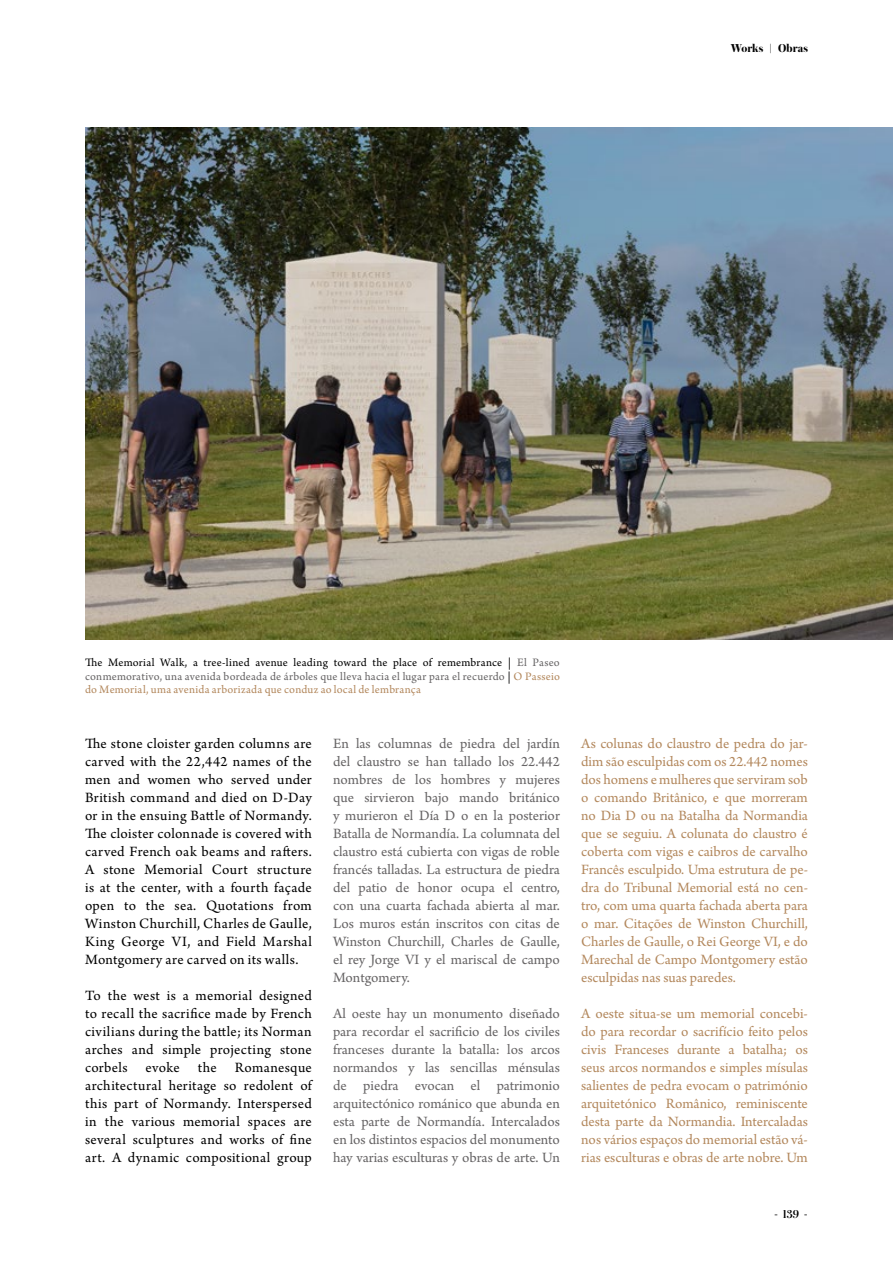
<style>
.page{position:relative;width:893px;height:1263px;background:#fff}
.page>*{position:absolute;margin:0;border:0;box-sizing:border-box;transform-origin:0 0}
.t1{font:15px/18px "Arno Pro";letter-spacing:-.005em;color:#b3885d;text-align:justify}
.t2{font:15px/18px "Arno Pro";color:#666465;text-align:justify}
.t3{font:15px/18px "Arno Pro";letter-spacing:.02em;color:#000;text-align:justify}
.t4{font:12px/13.5px "Arno Pro";letter-spacing:.02em;color:#666465;text-align:justify}
.t5{font:700 12px "Austin";letter-spacing:.01em;color:#000}
.t6{font:500 12px "Austin";color:#000}
.s1{color:#000}
.s2{color:#b3885d}
</style>
<div class="page">
<img style="left:85px;top:128px;width:808px;height:512px">
<p class="t5" style="left:731px;top:40px;width:79px">Works | Obras</p>
<p class="t4" style="left:85px;top:656px;width:476px"><span class="s1">The Memorial Walk, a tree-lined avenue leading toward the place of remembrance |</span> El Paseo conmemorativo, una avenida bordeada de árboles que lleva hacia el lugar para el recuerdo <span class="s1">|</span> <span class="s2">O Passeio do Memorial, uma avenida arborizada que conduz ao local de lembrança</span></p>
<p class="t3" style="left:85px;top:735px;width:228px">The stone cloister garden columns are carved with the 22,442 names of the men and women who served under British command and died on D-Day or in the ensuing Battle of Normandy.<br>The cloister colonnade is covered with carved French oak beams and rafters.<br>A stone Memorial Court structure is at the center, with a fourth façade open to the sea. Quotations from Winston Churchill, Charles de Gaulle, King George VI, and Field Marshal Montgomery are carved on its walls.</p>
<p class="t3" style="left:85px;top:987px;width:228px">To the west is a memorial designed to recall the sacrifice made by French civilians during the battle; its Norman arches and simple projecting stone corbels evoke the Romanesque architectural heritage so redolent of this part of Normandy. Interspersed in the various memorial spaces are several sculptures and works of fine art. A dynamic compositional group</p>
<p class="t2" style="left:333px;top:735px;width:228px">En las columnas de piedra del jardín del claustro se han tallado los 22.442 nombres de los hombres y mujeres que sirvieron bajo mando británico y murieron el Día D o en la posterior Batalla de Normandía. La columnata del claustro está cubierta con vigas de roble francés talladas. La estructura de piedra del patio de honor ocupa el centro, con una cuarta fachada abierta al mar.<br>Los muros están inscritos con citas de Winston Churchill, Charles de Gaulle, el rey Jorge VI y el mariscal de campo Montgomery.</p>
<p class="t2" style="left:333px;top:1005px;width:228px">Al oeste hay un monumento diseñado para recordar el sacrificio de los civiles franceses durante la batalla: los arcos normandos y las sencillas ménsulas de piedra evocan el patrimonio arquitectónico románico que abunda en esta parte de Normandía. Intercalados en los distintos espacios del monumento hay varias esculturas y obras de arte. Un</p>
<p class="t1" style="left:581px;top:735px;width:228px">As colunas do claustro de pedra do jar&shy;dim são esculpidas com os 22.442 nomes dos homens e mulheres que serviram sob o comando Britânico, e que morreram no Dia D ou na Batalha da Normandia que se seguiu. A colunata do claustro é coberta com vigas e caibros de carvalho Francês esculpido. Uma estrutura de pe&shy;dra do Tribunal Memorial está no cen&shy;tro, com uma quarta fachada aberta para o mar. Citações de Winston Churchill, Charles de Gaulle, o Rei George VI, e do Marechal de Campo Montgomery estão esculpidas nas suas paredes.</p>
<p class="t1" style="left:581px;top:1005px;width:228px">A oeste situa-se um memorial concebi&shy;do para recordar o sacrifício feito pelos civis Franceses durante a batalha; os seus arcos normandos e simples mísulas salientes de pedra evocam o património arquitetónico Românico, reminiscente desta parte da Normandia. Intercaladas nos vários espaços do memorial estão vá&shy;rias esculturas e obras de arte nobre. Um</p>
<p class="t6" style="left:774px;top:1206px;width:35px">- 139 -</p>
</div>
